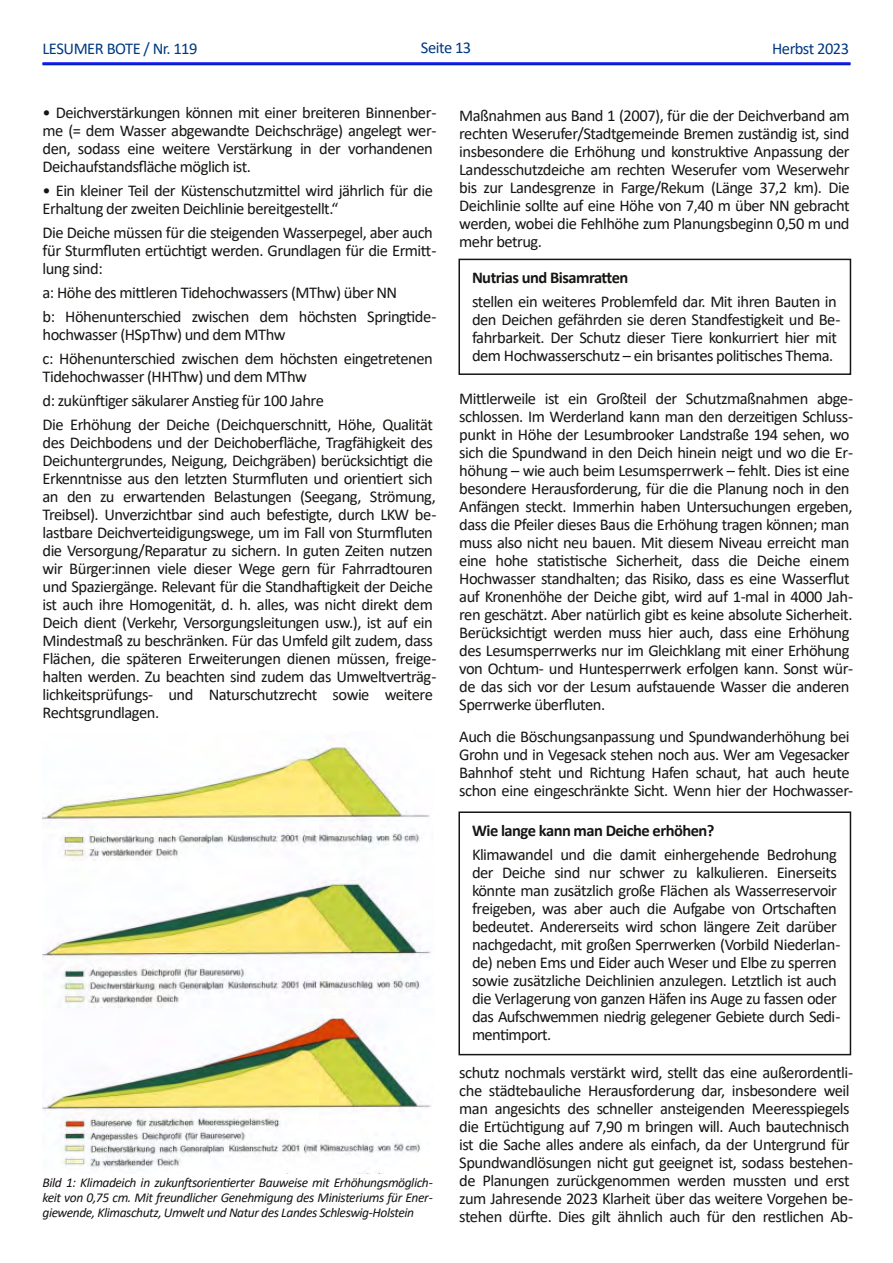
<style>
.page{position:relative;width:893px;height:1263px;background:#fff}
.page>*{position:absolute;margin:0;border:0;box-sizing:border-box;transform-origin:0 0}
.t1{font:16.5px/18px "Calibri";letter-spacing:-.03em;color:#161513}
.t2{font:700 16.5px "Calibri";letter-spacing:-.03em;color:#161513}
.t3{font:16.5px "Calibri";letter-spacing:-.025em;color:#003980}
.t4{font:italic 13.5px/15px "Calibri";letter-spacing:-.03em;color:#161513;text-align:justify}
</style>
<div class="page">
<hr style="left:43px;top:62px;width:807px;height:3px;background:#00f">
<hr style="left:43px;top:63px;width:807px;height:2px;background:#003980">
<div style="left:458px;top:259px;width:393px;height:116px;border:2px solid #161513"></div>
<div style="left:458px;top:811px;width:393px;height:244px;border:2px solid #161513"></div>
<img style="left:43px;top:744px;width:388px;height:429px">
<p class="t3" style="left:43px;top:42px;width:157px">LESUMER BOTE / Nr. 119</p>
<p class="t3" style="left:421px;top:41px;width:52px">Seite 13</p>
<p class="t3" style="left:772px;top:41px;width:79px">Herbst 2023</p>
<p class="t1" style="left:43px;top:104px;width:395px">• Deichverstärkungen können mit einer breiteren Binnenber‐ me (= dem Wasser abgewandte Deichschräge) angelegt wer‐ den, sodass eine weitere Verstärkung in der vorhandenen Deichaufstandsfläche möglich ist.</p>
<p class="t1" style="left:43px;top:182px;width:392px">• Ein kleiner Teil der Küstenschutzmittel wird jährlich für die<br>Erhaltung der zweiten Deichlinie bereitgestellt.“</p>
<p class="t1" style="left:43px;top:224px;width:395px">Die Deiche müssen für die steigenden Wasserpegel, aber auch für Sturmfluten ertüchtigt werden. Grundlagen für die Ermitt‐ lung sind:</p>
<p class="t1" style="left:43px;top:281px;width:395px;line-height:24px">a: Höhe des mittleren Tidehochwassers (MThw) über NN<br>b: Höhenunterschied zwischen dem höchsten Springtide‐</p>
<p class="t1" style="left:43px;top:323px;width:392px;line-height:24px">hochwasser (HSpThw) und dem MThw<br>c: Höhenunterschied zwischen dem höchsten eingetretenen</p>
<p class="t1" style="left:43px;top:365px;width:392px;line-height:24px">Tidehochwasser (HHThw) und dem MThw<br>d: zukünftiger säkularer Anstieg für 100 Jahre<br>Die Erhöhung der Deiche (Deichquerschnitt, Höhe, Qualität</p>
<p class="t1" style="left:43px;top:434px;width:395px">des Deichbodens und der Deichoberfläche, Tragfähigkeit des Deichuntergrundes, Neigung, Deichgräben) berücksichtigt die Erkenntnisse aus den letzten Sturmfluten und orientiert sich an den zu erwartenden Belastungen (Seegang, Strömung, Treibsel). Unverzichtbar sind auch befestigte, durch LKW be‐ lastbare Deichverteidigungswege, um im Fall von Sturmfluten die Versorgung/Reparatur zu sichern. In guten Zeiten nutzen wir Bürger:innen viele dieser Wege gern für Fahrradtouren und Spaziergänge. Relevant für die Standhaftigkeit der Deiche ist auch ihre Homogenität, d. h. alles, was nicht direkt dem Deich dient (Verkehr, Versorgungsleitungen usw.), ist auf ein Mindestmaß zu beschränken. Für das Umfeld gilt zudem, dass Flächen, die späteren Erweiterungen dienen müssen, freige‐ halten werden. Zu beachten sind zudem das Umweltverträg‐ lichkeitsprüfungs‐ und Naturschutzrecht sowie weitere Rechtsgrundlagen.</p>
<p class="t4" style="left:43px;top:1176px;width:392px">Bild 1: Klimadeich in zukunftsorientierter Bauweise mit Erhöhungsmöglich‐ keit von 0,75 cm. Mit freundlicher Genehmigung des Ministeriums für Ener‐ giewende, Klimaschutz, Umwelt und Natur des Landes Schleswig‐Holstein</p>
<p class="t1" style="left:459px;top:108px;width:392px;text-align:justify">Maßnahmen aus Band 1 (2007), für die der Deichverband am rechten Weserufer/Stadtgemeinde Bremen zuständig ist, sind insbesondere die Erhöhung und konstruktive Anpassung der Landesschutzdeiche am rechten Weserufer vom Weserwehr bis zur Landesgrenze in Farge/Rekum (Länge 37,2 km). Die Deichlinie sollte auf eine Höhe von 7,40 m über NN gebracht werden, wobei die Fehlhöhe zum Planungsbeginn 0,50 m und mehr betrug.</p>
<p class="t2" style="left:472px;top:271px;width:158px">Nutrias und Bisamratten</p>
<p class="t1" style="left:472px;top:294px;width:370px">stellen ein weiteres Problemfeld dar. Mit ihren Bauten in den Deichen gefährden sie deren Standfestigkeit und Be‐ fahrbarkeit. Der Schutz dieser Tiere konkurriert hier mit dem Hochwasserschutz – ein brisantes politisches Thema.</p>
<p class="t1" style="left:459px;top:391px;width:395px">Mittlerweile ist ein Großteil der Schutzmaßnahmen abge‐ schlossen. Im Werderland kann man den derzeitigen Schluss‐ punkt in Höhe der Lesumbrooker Landstraße 194 sehen, wo sich die Spundwand in den Deich hinein neigt und wo die Er‐ höhung – wie auch beim Lesumsperrwerk – fehlt. Dies ist eine besondere Herausforderung, für die die Planung noch in den Anfängen steckt. Immerhin haben Untersuchungen ergeben, dass die Pfeiler dieses Baus die Erhöhung tragen können; man muss also nicht neu bauen. Mit diesem Niveau erreicht man eine hohe statistische Sicherheit, dass die Deiche einem Hochwasser standhalten; das Risiko, dass es eine Wasserflut auf Kronenhöhe der Deiche gibt, wird auf 1‐mal in 4000 Jah‐ ren geschätzt. Aber natürlich gibt es keine absolute Sicherheit.<br>Berücksichtigt werden muss hier auch, dass eine Erhöhung des Lesumsperrwerks nur im Gleichklang mit einer Erhöhung von Ochtum‐ und Huntesperrwerk erfolgen kann. Sonst wür‐ de das sich vor der Lesum aufstauende Wasser die anderen Sperrwerke überfluten.</p>
<p class="t1" style="left:459px;top:729px;width:395px">Auch die Böschungsanpassung und Spundwanderhöhung bei Grohn und in Vegesack stehen noch aus. Wer am Vegesacker Bahnhof steht und Richtung Hafen schaut, hat auch heute schon eine eingeschränkte Sicht. Wenn hier der Hochwasser‐</p>
<p class="t2" style="left:472px;top:824px;width:244px">Wie lange kann man Deiche erhöhen?</p>
<p class="t1" style="left:472px;top:847px;width:370px">Klimawandel und die damit einhergehende Bedrohung der Deiche sind nur schwer zu kalkulieren. Einerseits könnte man zusätzlich große Flächen als Wasserreservoir freigeben, was aber auch die Aufgabe von Ortschaften bedeutet. Andererseits wird schon längere Zeit darüber nachgedacht, mit großen Sperrwerken (Vorbild Niederlan‐ de) neben Ems und Eider auch Weser und Elbe zu sperren sowie zusätzliche Deichlinien anzulegen. Letztlich ist auch die Verlagerung von ganzen Häfen ins Auge zu fassen oder das Aufschwemmen niedrig gelegener Gebiete durch Sedi‐ mentimport.</p>
<p class="t1" style="left:459px;top:1065px;width:395px">schutz nochmals verstärkt wird, stellt das eine außerordentli‐ che städtebauliche Herausforderung dar, insbesondere weil man angesichts des schneller ansteigenden Meeresspiegels die Ertüchtigung auf 7,90 m bringen will. Auch bautechnisch ist die Sache alles andere als einfach, da der Untergrund für Spundwandlösungen nicht gut geeignet ist, sodass bestehen‐ de Planungen zurückgenommen werden mussten und erst zum Jahresende 2023 Klarheit über das weitere Vorgehen be‐ stehen dürfte. Dies gilt ähnlich auch für den restlichen Ab‐</p>
</div>
